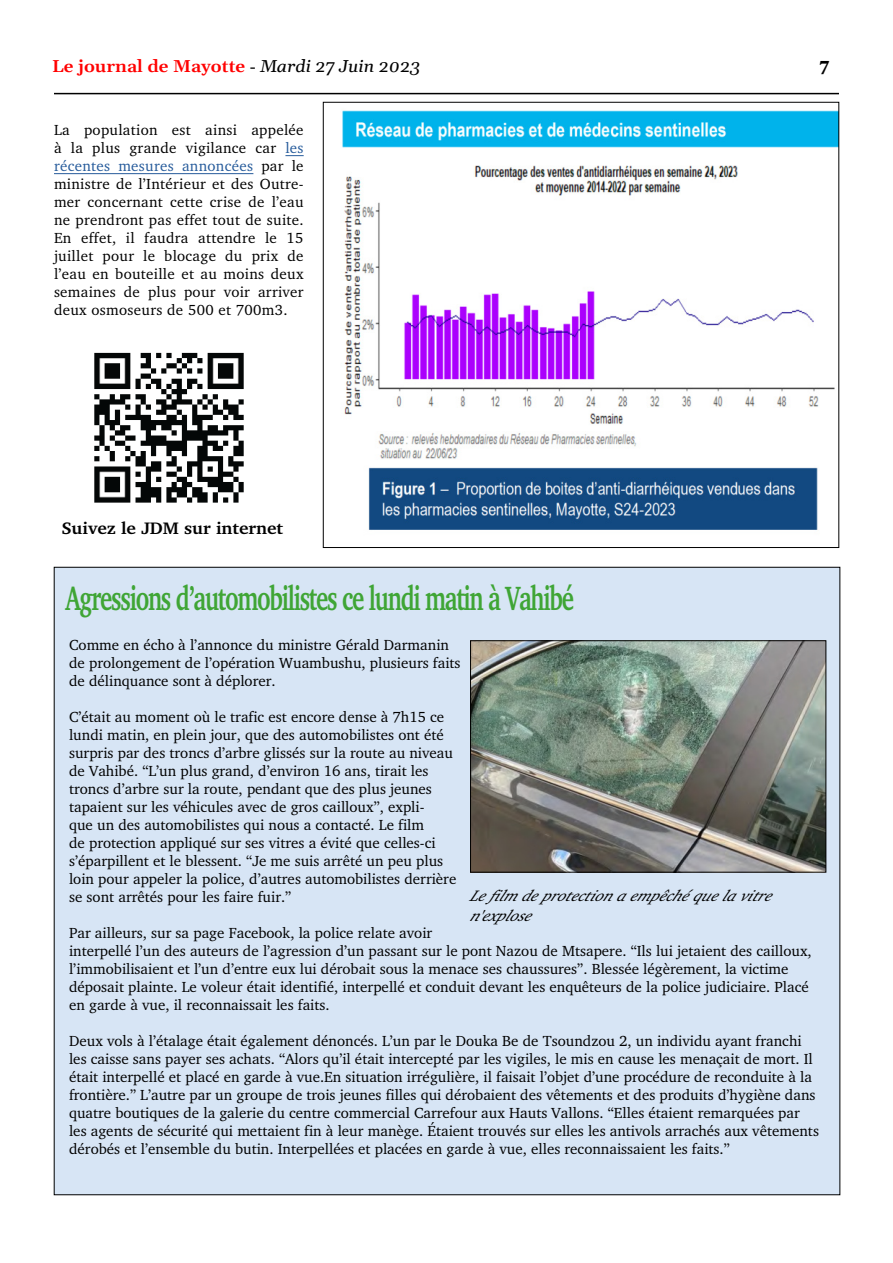
<style>
.page{position:relative;width:893px;height:1263px;background:#fff}
.page>*{position:absolute;margin:0;border:0;box-sizing:border-box;transform-origin:0 0}
.t1{font:700 34.5px "Charter";letter-spacing:-.05em;color:#3fa535;scale:.68 1}
.t2{font:700 17.1px "Charter";color:#000;scale:1.06 1}
.t3{font:600 16.95px "Gelasio";color:#f00;scale:1.06 1}
.t4{font:italic 700 16.95px "Gelasio";color:#000;scale:1.06 1}
.t5{font:italic 15.45px/19.8px "Charter";color:#000;scale:1.06 1}
.t6{font:15px/18px "Charter";color:#000}
.s1{font-family:"Times New Roman";font-weight:400;color:#000}
.s2{font-weight:400;font-style:italic;color:#000}
.s3{color:#265b9b}
</style>
<div class="page">
<hr style="left:54px;top:93px;width:785px;height:1px;background:#000">
<svg style="left:285px;top:155px;width:19px;height:1px"></svg>
<hr style="left:54px;top:173px;width:199px;height:1px;background:#265b9b">
<img style="left:342px;top:110px;width:495px;height:420px">
<div style="left:54px;top:567px;width:786px;height:628px;background:#d7e5f5"></div>
<img style="left:472px;top:642px;width:352px;height:228px">
<div style="left:470px;top:640px;width:356px;height:232px;border:1px solid #000"></div>
<img style="left:94px;top:352px;width:150px;height:151px">
<p class="t3" style="left:52px;top:59px;width:349px">Le journal de Mayotte <span class="s1">-</span> <span class="s2">Mardi 27 Juin 2023</span></p>
<p class="t4" style="left:819px;top:58px;width:11px">7</p>
<p class="t6" style="left:54px;top:120px;width:251px;text-align:justify">La population est ainsi appelée à la plus grande vigilance car <span class="s3">les récentes mesures annoncées</span> par le ministre de l’Intérieur et des Outre&shy;mer concernant cette crise de l’eau ne prendront pas effet tout de suite.<br>En effet, il faudra attendre le 15 juillet pour le blocage du prix de l’eau en bouteille et au moins deux semaines de plus pour voir arriver deux osmoseurs de 500 et 700m3.</p>
<p class="t2" style="left:61px;top:518px;width:211px">Suivez le JDM sur internet</p>
<h1 class="t1" style="left:66px;top:577px;width:749px">Agressions d’automobilistes ce lundi matin à Vahibé</h1>
<p class="t6" style="left:69px;top:636px;width:393px">Comme en écho à l’annonce du ministre Gérald Darmanin de prolongement de l’opération Wuambushu, plusieurs faits de délinquance sont à déplorer.</p>
<p class="t6" style="left:69px;top:708px;width:389px">C’était au moment où le trafic est encore dense à 7h15 ce lundi matin, en plein jour, que des automobilistes ont été surpris par des troncs d’arbre glissés sur la route au niveau de Vahibé. “L’un plus grand, d’environ 16 ans, tirait les troncs d’arbre sur la route, pendant que des plus jeunes tapaient sur les véhicules avec de gros cailloux”, expli-<br>que un des automobilistes qui nous a contacté. Le film<br>de protection appliqué sur ses vitres a évité que celles-ci s’éparpillent et le blessent. “Je me suis arrêté un peu plus loin pour appeler la police, d’autres automobilistes derrière se sont arrêtés pour les faire fuir.”</p>
<p class="t6" style="left:69px;top:924px;width:744px">Par ailleurs, sur sa page Facebook, la police relate avoir<br>interpellé l’un des auteurs de l’agression d’un passant sur le pont Nazou de Mtsapere. “Ils lui jetaient des cailloux, l’immobilisaient et l’un d’entre eux lui dérobait sous la menace ses chaussures”. Blessée légèrement, la victime déposait plainte. Le voleur était identifié, interpellé et conduit devant les enquêteurs de la police judiciaire. Placé en garde à vue, il reconnaissait les faits.</p>
<p class="t6" style="left:69px;top:1032px;width:751px">Deux vols à l’étalage était également dénoncés. L’un par le Douka Be de Tsoundzou 2, un individu ayant franchi les caisse sans payer ses achats. “Alors qu’il était intercepté par les vigiles, le mis en cause les menaçait de mort. Il était interpellé et placé en garde à vue.En situation irrégulière, il faisait l’objet d’une procédure de reconduite à la frontière.” L’autre par un groupe de trois jeunes filles qui dérobaient des vêtements et des produits d’hygiène dans quatre boutiques de la galerie du centre commercial Carrefour aux Hauts Vallons. “Elles étaient remarquées par les agents de sécurité qui mettaient fin à leur manège. Étaient trouvés sur elles les antivols arrachés aux vêtements dérobés et l’ensemble du butin. Interpellées et placées en garde à vue, elles reconnaissaient les faits.”</p>
<p class="t5" style="left:469px;top:887px;width:292px">Lefilm deprotectionaempêché quelavitre n'explose</p>
</div>
